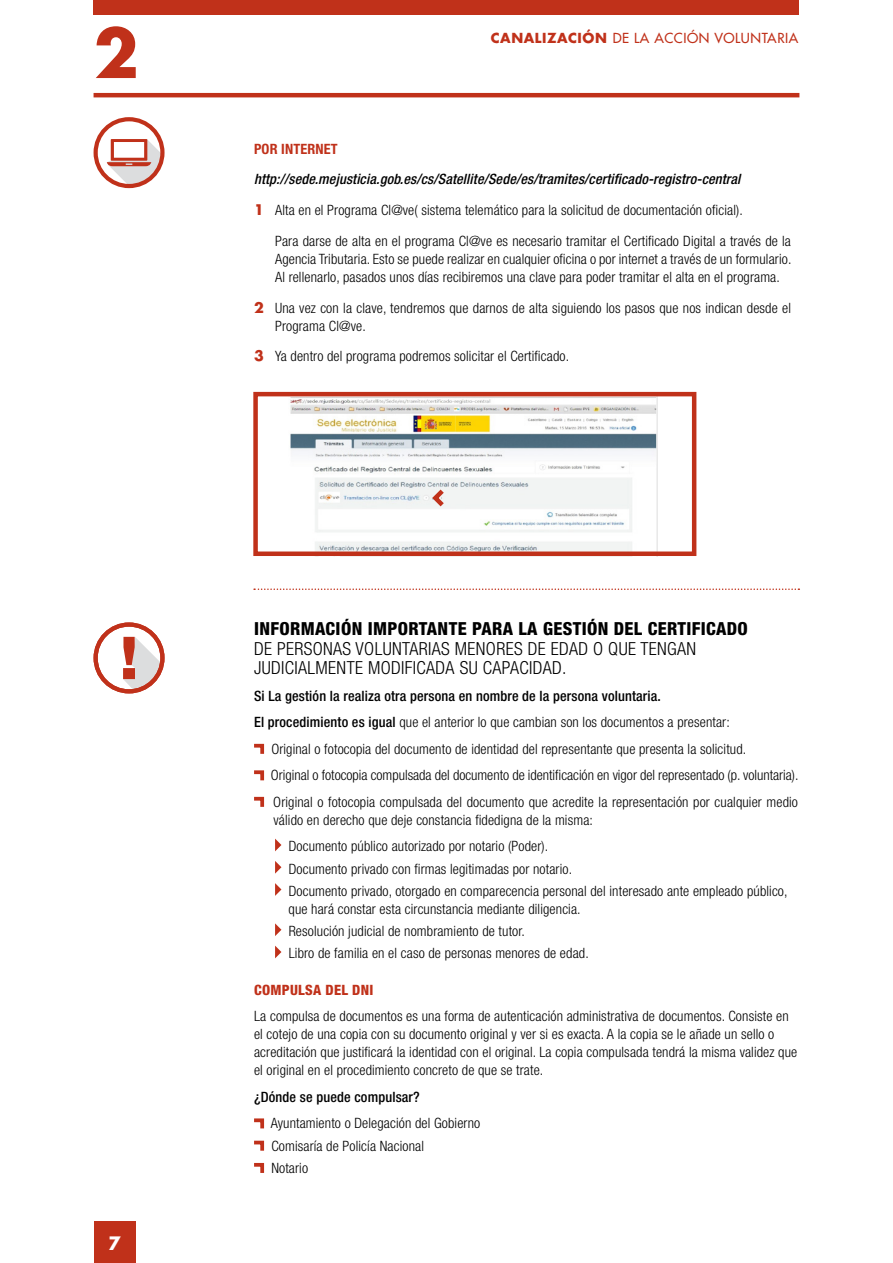
<style>
.page{position:relative;width:893px;height:1263px;background:#fff}
.page>*{position:absolute;margin:0;border:0;box-sizing:border-box;transform-origin:0 0}
.t1{font:700 66px "Futura Std";color:#c0311a}
.t2{font:300 condensed 18px/19.5px "Helvetica Neue LT Std";letter-spacing:.02em;color:#000}
.t3{font:800 condensed 18px "Helvetica Neue LT Std";letter-spacing:.02em;color:#000}
.t4{font:700 18px "Futura Std";color:#fff}
.t5{font:300 condensed 14.25px/18px "Helvetica Neue LT Std";letter-spacing:.01em;color:#000}
.t6{font:italic 500 condensed 14.25px "Helvetica Neue LT Std";letter-spacing:.01em;color:#000}
.t7{font:500 condensed 14.25px "Helvetica Neue LT Std";letter-spacing:.01em;color:#000}
.t8{font:800 condensed 14.25px "Helvetica Neue LT Std";letter-spacing:.02em;color:#c0311a}
.t9{font:700 condensed 14.25px "Helvetica Neue LT Std";color:#c0311a}
.t10{font:500 13.5px "Futura Std";letter-spacing:.04em;color:#c0311a}
.s1{font-weight:700}
.s2{font-family:"Futura Std";font-weight:700;font-stretch:normal;color:#c0311a}
.s3{font-weight:500}
</style>
<div class="page">
<hr style="left:94px;top:93px;width:705px;height:4px;background:#c0311a">
<div style="left:94px;top:0;width:705px;height:14px;background:#c0311a"></div>
<div style="left:94px;top:1221px;width:41px;height:42px;background:#c0311a"></div>
<img style="left:290px;top:397px;width:368px;height:154px">
<div style="left:253px;top:392px;width:443px;height:164px;border:4px solid #c0311a"></div>
<svg style="left:429px;top:485px;width:20px;height:26px"></svg>
<svg style="left:254px;top:588px;width:545px;height:2px"></svg>
<svg style="left:254px;top:743px;width:11px;height:11px"></svg>
<svg style="left:254px;top:770px;width:11px;height:11px"></svg>
<svg style="left:254px;top:796px;width:11px;height:11px"></svg>
<svg style="left:275px;top:839px;width:6px;height:12px"></svg>
<svg style="left:275px;top:861px;width:6px;height:13px"></svg>
<svg style="left:275px;top:883px;width:6px;height:13px"></svg>
<svg style="left:275px;top:923px;width:6px;height:13px"></svg>
<svg style="left:275px;top:946px;width:6px;height:12px"></svg>
<svg style="left:254px;top:1118px;width:11px;height:11px"></svg>
<svg style="left:254px;top:1140px;width:11px;height:11px"></svg>
<svg style="left:254px;top:1162px;width:11px;height:11px"></svg>
<div style="left:94px;top:622px;width:71px;height:71px;border:4px solid #c0311a;border-radius:50%"></div>
<div style="left:94px;top:117px;width:71px;height:71px;border:4px solid #c0311a;border-radius:50%"></div>
<svg style="left:123px;top:637px;width:39px;height:54px"></svg>
<svg style="left:107px;top:139px;width:55px;height:47px"></svg>
<h1 class="t1" style="left:94px;top:9px;width:47px">2</h1>
<p class="t10" style="left:491px;top:29px;width:309px"><span class="s1">CANALIZACIÓN</span> DE LA ACCIÓN VOLUNTARIA</p>
<p class="t9" style="left:254px;top:140px;width:55px">POR INTERNE</p>
<p class="t9" style="left:331px;top:140px;width:8px">T</p>
<p class="t6" style="left:254px;top:171px;width:488px">http://sede.mejusticia.gob.es/cs/Satellite/Sede/es/tramites/certificado-registro-central</p>
<p class="t5" style="left:254px;top:201px;width:490px"><span class="s2">1</span> Alta en el Programa Cl@ve( sistema telemático para la solicitud de documentación oficial).</p>
<p class="t5" style="left:275px;top:232px;width:517px">Para darse de alta en el programa Cl@ve es necesario tramitar el Certificado Digital a través de la</p>
<p class="t5" style="left:275px;top:250px;width:518px">Agencia Tributaria. Esto se puede realizar en cualquier oficina o por internet a través de un formulario.<br>Al rellenarlo, pasados unos días recibiremos una clave para poder tramitar el alta en el programa.</p>
<p class="t5" style="left:275px;top:299px;width:517px;text-indent:-21px"><span class="s2">2</span> Una vez con la clave, tendremos que darnos de alta siguiendo los pasos que nos indican desde el<br>Programa Cl@ve.</p>
<p class="t5" style="left:254px;top:347px;width:316px"><span class="s2">3</span> Ya dentro del programa podremos solicitar el Certificado.</p>
<p class="t4" style="left:108px;top:1231px;width:14px">7</p>
<p class="t3" style="left:254px;top:618px;width:145px">INFORMACIÓN IMPORTANTE</p>
<p class="t3" style="left:472px;top:618px;width:12px">PARA</p>
<p class="t3" style="left:519px;top:618px;width:106px">LA GESTIÓN DEL</p>
<p class="t3" style="left:648px;top:618px;width:10px">CERTI</p>
<p class="t3" style="left:692px;top:618px;width:20px">FICADO</p>
<p class="t2" style="left:254px;top:638px;width:444px">DE PERSONAS VOLUNTARIAS MENORES DE EDAD O QUE TENGAN<br>JUDICIALMENTE MODIFICADA SU CAPACIDAD.</p>
<p class="t7" style="left:254px;top:687px;width:408px">Si La gestión la realiza otra persona en nombre de la persona voluntaria.</p>
<p class="t5" style="left:254px;top:713px;width:477px"><span class="s3">El procedimiento es igual</span> que el anterior lo que cambian son los documentos a presentar:</p>
<p class="t5" style="left:271px;top:740px;width:476px">Original o fotocopia del documento de identidad del representante que presenta la solicitud.</p>
<p class="t5" style="left:271px;top:766px;width:529px">Original o fotocopia compulsada del documento de identificación en vigor del representado (p. voluntaria).</p>
<p class="t5" style="left:273px;top:793px;width:526px">Original o fotocopia compulsada del documento que acredite la representación por cualquier medio</p>
<p class="t5" style="left:289px;top:806px;width:306px;line-height:26.5px;text-indent:-15px">válido en derecho que deje constancia fidedigna de la misma:<br>Documento público autorizado por notario (Poder).</p>
<p class="t5" style="left:289px;top:857px;width:500px;line-height:22.2px">Documento privado con firmas legitimadas por notario.<br>Documento privado, otorgado en comparecencia personal del interesado ante empleado público,</p>
<p class="t5" style="left:289px;top:898px;width:302px;line-height:22.2px">que hará constar esta circunstancia mediante diligencia.<br>Resolución judicial de nombramiento de tutor.<br>Libro de familia en el caso de personas menores de edad.</p>
<p class="t8" style="left:254px;top:981px;width:106px">COMPULSA DEL DNI</p>
<p class="t5" style="left:254px;top:1007px;width:545px">La compulsa de documentos es una forma de autenticación administrativa de documentos. Consiste en el cotejo de una copia con su documento original y ver si es exacta. A la copia se le añade un sello o acreditación que justificará la identidad con el original. La copia compulsada tendrá la misma validez que el original en el procedimiento concreto de que se trate.</p>
<p class="t7" style="left:254px;top:1088px;width:167px">¿Dónde se puede compulsar?</p>
<p class="t5" style="left:271px;top:1112px;width:211px;line-height:22.2px">Ayuntamiento o Delegación del Gobierno<br>Comisaría de Policía Nacional<br>Notario</p>
</div>
